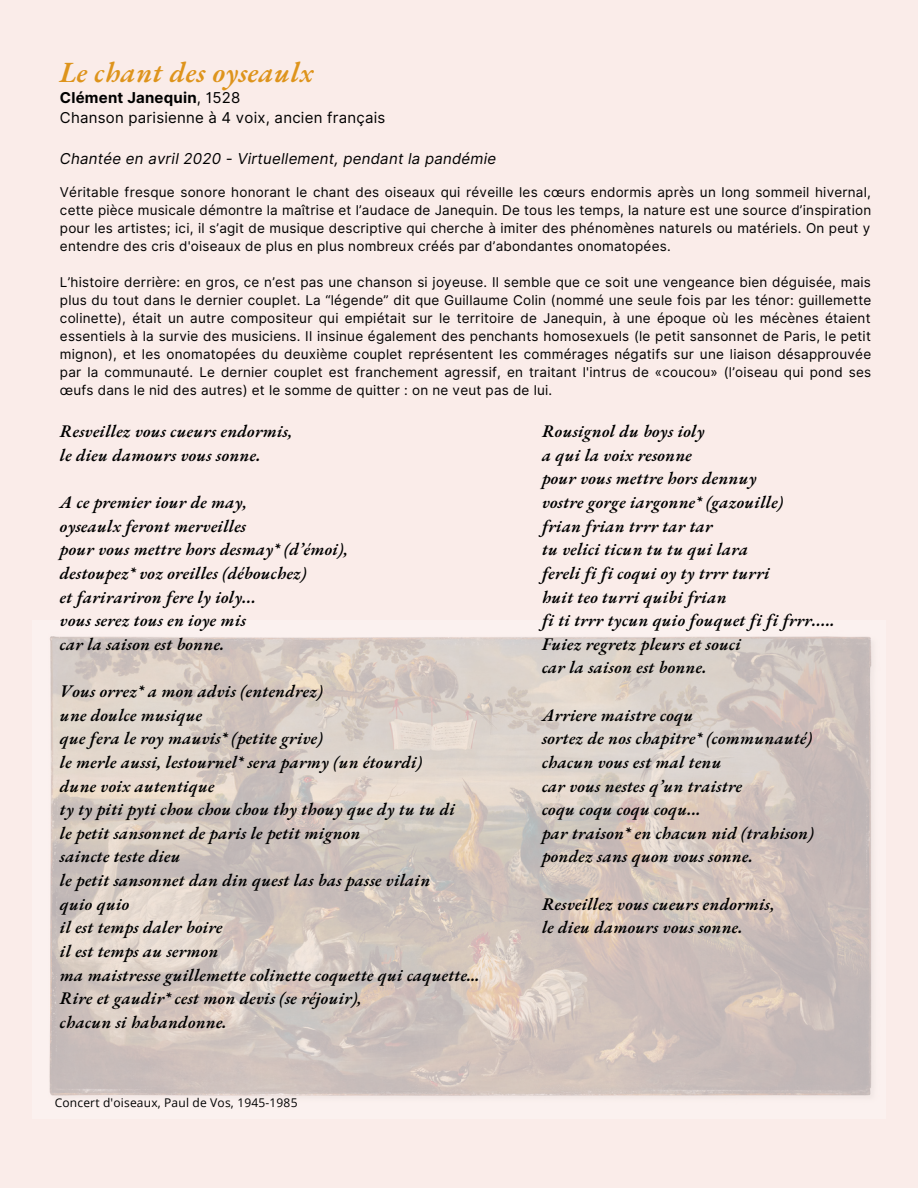
<style>
.page{position:relative;width:918px;height:1188px;background:#faece9}
.page>*{position:absolute;margin:0;border:0;box-sizing:border-box;transform-origin:0 0}
.t1{font:italic 600 28.5px "EB Garamond";letter-spacing:.015em;color:#de941c}
.t2{font:italic 600 17.25px "EB Garamond";letter-spacing:.015em;color:#000}
.t3{font:italic 15px "Inter";letter-spacing:.015em;color:#000}
.t4{font:15px "Inter";letter-spacing:.015em;color:#000}
.t5{font:700 15px "Inter";letter-spacing:.015em;color:#000}
.t6{font:13.5px/18px "Inter";letter-spacing:.015em;color:#000;text-align:justify}
.t7{font:12px "Open Sans";letter-spacing:.015em;color:#000}
.s1{font-weight:400}
</style>
<div class="page">
<img style="left:49px;top:636px;width:823px;height:460px">
<p class="t1" style="left:60px;top:54px;width:255px">Le chant des oyseaulx</p>
<p class="t5" style="left:60px;top:89px;width:182px">Clément Janequin<span class="s1">, 1528</span></p>
<p class="t4" style="left:60px;top:109px;width:327px">Chanson parisienne à 4 voix, ancien français</p>
<p class="t3" style="left:60px;top:150px;width:438px">Chantée en avril 2020 - Virtuellement, pendant la pandémie</p>
<p class="t6" style="left:60px;top:183px;width:813px">Véritable fresque sonore honorant le chant des oiseaux qui réveille les cœurs endormis après un long sommeil hivernal, cette pièce musicale démontre la maîtrise et l’audace de Janequin. De tous les temps, la nature est une source d’inspiration pour les artistes; ici, il s’agit de musique descriptive qui cherche à imiter des phénomènes naturels ou matériels. On peut y entendre des cris d'oiseaux de plus en plus nombreux créés par d’abondantes onomatopées.</p>
<p class="t6" style="left:60px;top:273px;width:813px">L’histoire derrière: en gros, ce n’est pas une chanson si joyeuse. Il semble que ce soit une vengeance bien déguisée, mais plus du tout dans le dernier couplet. La “légende” dit que Guillaume Colin (nommé une seule fois par les ténor: guillemette colinette), était un autre compositeur qui empiétait sur le territoire de Janequin, à une époque où les mécènes étaient essentiels à la survie des musiciens. Il insinue également des penchants homosexuels (le petit sansonnet de Paris, le petit mignon), et les onomatopées du deuxième couplet représentent les commérages négatifs sur une liaison désapprouvée par la communauté. Le dernier couplet est franchement agressif, en traitant l'intrus de «coucou» (l’oiseau qui pond ses œufs dans le nid des autres) et le somme de quitter : on ne veut pas de lui.</p>
<p class="t2" style="left:542px;top:420px;width:164px">Rousignol du boys ioly</p>
<p class="t2" style="left:542px;top:443px;width:151px">a qui la voix resonne</p>
<p class="t2" style="left:542px;top:467px;width:216px">pour vous mettre hors dennuy</p>
<p class="t2" style="left:542px;top:491px;width:243px">vostre gorge iargonne* (gazouille)</p>
<p class="t2" style="left:542px;top:514px;width:172px">frian frian trrr tar tar</p>
<p class="t2" style="left:542px;top:538px;width:208px">tu velici ticun tu tu qui lara</p>
<p class="t2" style="left:542px;top:562px;width:229px">fereli fi fi coqui oy ty trrr turri</p>
<p class="t2" style="left:542px;top:585px;width:186px">huit teo turri quibi frian</p>
<p class="t2" style="left:542px;top:609px;width:294px">fi ti trrr tycun quio fouquet fi fi frrr.....</p>
<p class="t2" style="left:542px;top:632px;width:200px">Fuiez regretz pleurs et souci</p>
<p class="t2" style="left:542px;top:656px;width:166px">car la saison est bonne.</p>
<p class="t2" style="left:542px;top:703px;width:153px">Arriere maistre coqu</p>
<p class="t2" style="left:542px;top:727px;width:271px">sortez de nos chapitre* (communauté)</p>
<p class="t2" style="left:542px;top:751px;width:181px">chacun vous est mal tenu</p>
<p class="t2" style="left:542px;top:774px;width:202px">car vous nestes q’un traistre</p>
<p class="t2" style="left:542px;top:798px;width:160px">coqu coqu coqu coqu...</p>
<p class="t2" style="left:542px;top:821px;width:273px">par traison* en chacun nid (trahison)</p>
<p class="t2" style="left:542px;top:845px;width:212px">pondez sans quon vous sonne.</p>
<p class="t2" style="left:542px;top:892px;width:234px">Resveillez vous cueurs endormis,</p>
<p class="t2" style="left:542px;top:916px;width:202px">le dieu damours vous sonne.</p>
<p class="t2" style="left:60px;top:420px;width:234px">Resveillez vous cueurs endormis,</p>
<p class="t2" style="left:60px;top:443px;width:202px">le dieu damours vous sonne.</p>
<p class="t2" style="left:60px;top:491px;width:189px">A ce premier iour de may,</p>
<p class="t2" style="left:60px;top:514px;width:188px">oyseaulx feront merveilles</p>
<p class="t2" style="left:60px;top:538px;width:290px">pour vous mettre hors desmay* (d’émoi),</p>
<p class="t2" style="left:60px;top:562px;width:248px">destoupez* voz oreilles (débouchez)</p>
<p class="t2" style="left:60px;top:585px;width:198px">et farirariron fere ly ioly...</p>
<p class="t2" style="left:60px;top:609px;width:188px">vous serez tous en ioye mis</p>
<p class="t2" style="left:60px;top:632px;width:166px">car la saison est bonne.</p>
<p class="t2" style="left:60px;top:680px;width:264px">Vous orrez* a mon advis (entendrez)</p>
<p class="t2" style="left:60px;top:703px;width:144px">une doulce musique</p>
<p class="t2" style="left:60px;top:727px;width:264px">que fera le roy mauvis* (petite grive)</p>
<p class="t2" style="left:60px;top:751px;width:364px">le merle aussi, lestournel* sera parmy (un étourdi)</p>
<p class="t2" style="left:60px;top:774px;width:156px">dune voix autentique</p>
<p class="t2" style="left:60px;top:798px;width:396px">ty ty piti pyti chou chou chou thy thouy que dy tu tu di</p>
<p class="t2" style="left:60px;top:821px;width:302px">le petit sansonnet de paris le petit mignon</p>
<p class="t2" style="left:60px;top:845px;width:122px">saincte teste dieu</p>
<p class="t2" style="left:60px;top:869px;width:372px">le petit sansonnet dan din quest las bas passe vilain</p>
<p class="t2" style="left:60px;top:892px;width:71px">quio quio</p>
<p class="t2" style="left:60px;top:916px;width:164px">il est temps daler boire</p>
<p class="t2" style="left:60px;top:940px;width:160px">il est temps au sermon</p>
<p class="t2" style="left:60px;top:963px;width:421px">ma maistresse guillemette colinette coquette qui caquette…</p>
<p class="t2" style="left:60px;top:987px;width:304px">Rire et gaudir* cest mon devis (se réjouir),</p>
<p class="t2" style="left:60px;top:1010px;width:169px">chacun si habandonne.</p>
<p class="t7" style="left:55px;top:1094px;width:244px">Concert d'oiseaux, Paul de Vos, 1945-1985</p>
</div>
